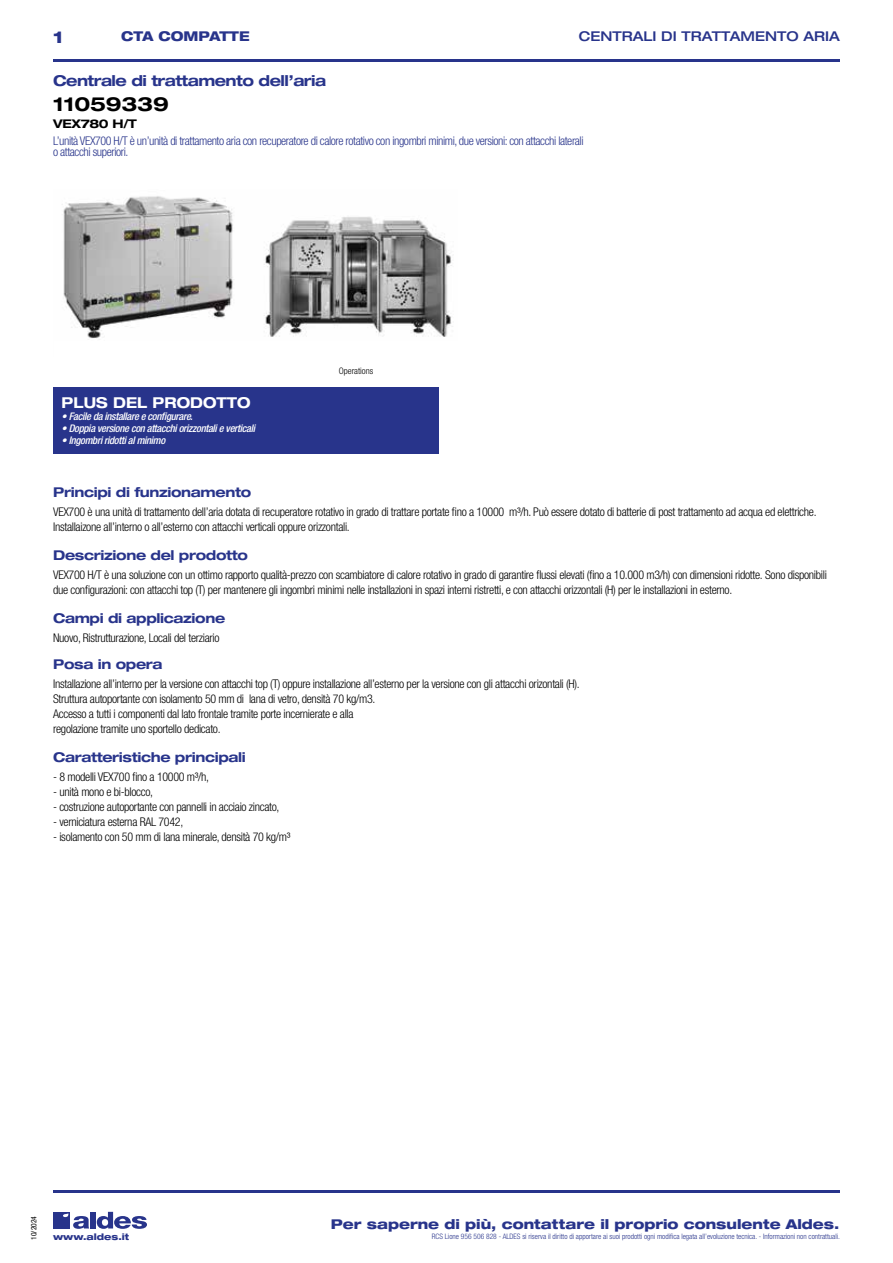
<style>
.page{position:relative;width:893px;height:1263px;background:#fff}
.page>*{position:absolute;margin:0;border:0;box-sizing:border-box;transform-origin:0 0}
.t1{font:700 expanded 19.5px "Helvetica Neue LT Std";letter-spacing:-.01em;color:#000}
.t2{font:800 expanded 16.5px "Helvetica Neue LT Std";color:#28348b}
.t3{font:700 expanded 15px "Helvetica Neue LT Std";letter-spacing:-.035em;color:#28348b}
.t4{font:700 expanded 15px "Helvetica Neue LT Std";color:#fff;scale:.95 1}
.t5{font:700 expanded 13.5px "Helvetica Neue LT Std";letter-spacing:-.025em;color:#28348b}
.t6{font:800 expanded 13.5px "Helvetica Neue LT Std";color:#28348b}
.t7{font:500 expanded 13.5px "Helvetica Neue LT Std";color:#28348b}
.t8{font:800 expanded 13.5px "Helvetica Neue LT Std";color:#28348b;scale:.95 1}
.t9{font:300 condensed 12px/15px "Helvetica Neue LT Std";letter-spacing:-.025em;color:#000}
.t10{font:300 condensed 12px/10.5px "Helvetica Neue LT Std";letter-spacing:-.035em;color:#28348b}
.t11{font:700 expanded 12px "Helvetica Neue LT Std";letter-spacing:-.025em;color:#000}
.t12{font:italic 500 condensed 10.5px "Helvetica Neue LT Std";letter-spacing:-.03em;color:#fff}
.t13{font:800 expanded 9px "Helvetica Neue LT Std";color:#28348b}
.t14{font:300 condensed 9px "Helvetica Neue LT Std";color:#000}
.t15{font:300 condensed 7.5px "Helvetica Neue LT Std";color:#28348b}
.t16{font:condensed 7.5px "Helvetica Neue LT Std";color:#000}
</style>
<div class="page">
<div style="left:53px;top:1212px;width:17px;height:16px;background:#28348b"></div>
<div style="left:90px;top:1212px;width:6px;height:16px;background:#28348b"></div>
<svg style="left:97px;top:1212px;width:50px;height:17px"></svg>
<svg style="left:63px;top:1213px;width:26px;height:16px"></svg>
<hr style="left:53px;top:59px;width:787px;height:2px;background:#28348b">
<div style="left:53px;top:387px;width:386px;height:67px;background:#28348b"></div>
<img style="left:62px;top:196px;width:391px;height:143px">
<hr style="left:53px;top:1190px;width:787px;height:2px;background:#28348b">
<h2 class="t2" style="left:53px;top:26px;width:12px">1</h2>
<p class="t8" style="left:121px;top:28px;width:137px">CTA COMPATTE</p>
<p class="t7" style="left:579px;top:28px;width:263px">CENTRALI DI TRATTAMENTO ARIA</p>
<p class="t3" style="left:53px;top:71px;width:275px">Centrale di trattamento dell’aria</p>
<h1 class="t1" style="left:53px;top:92px;width:117px">11059339</h1>
<p class="t11" style="left:53px;top:116px;width:85px">VEX780 H/T</p>
<p class="t10" style="left:53px;top:136px;width:532px">L’unità VEX700 H/T è un’unità di trattamento aria con recuperatore di calore rotativo con ingombri minimi, due versioni: con attacchi laterali o attacchi superiori.</p>
<p class="t4" style="left:62px;top:393px;width:200px">PLUS DEL PRODOTTO</p>
<p class="t12" style="left:62px;top:410px;width:133px">• Facile da installare e configurare.</p>
<p class="t12" style="left:62px;top:422px;width:195px">• Doppia versione con attacchi orizzontali e verticali</p>
<p class="t12" style="left:62px;top:434px;width:105px">• Ingombri ridotti al minimo</p>
<p class="t5" style="left:53px;top:484px;width:200px">Principi di funzionamento</p>
<p class="t14" style="left:339px;top:366px;width:36px">Operations</p>
<p class="t9" style="left:53px;top:505px;width:765px">VEX700 è una unità di trattamento dell’aria dotata di recuperatore rotativo in grado di trattare portate fino a 10000 m³/h. Può essere dotato di batterie di post trattamento ad acqua ed elettriche.<br>Installaizone all’interno o all’esterno con attacchi verticali oppure orizzontali.</p>
<p class="t9" style="left:53px;top:567px;width:775px">VEX700 H/T è una soluzione con un ottimo rapporto qualità-prezzo con scambiatore di calore rotativo in grado di garantire flussi elevati (fino a 10.000 m3/h) con dimensioni ridotte. Sono disponibili due configurazioni: con attacchi top (T) per mantenere gli ingombri minimi nelle installazioni in spazi interni ristretti, e con attacchi orizzontali (H) per le installazioni in esterno.</p>
<p class="t9" style="left:53px;top:630px;width:168px">Nuovo, Ristrutturazione, Locali del terziario</p>
<p class="t9" style="left:53px;top:676px;width:528px">Installazione all’interno per la versione con attacchi top (T) oppure installazione all’esterno per la versione con gli attacchi orizontali (H).<br>Struttura autoportante con isolamento 50 mm di lana di vetro, densità 70 kg/m3.<br>Accesso a tutti i componenti dal lato frontale tramite porte incernierate e alla<br>regolazione tramite uno sportello dedicato.</p>
<p class="t5" style="left:53px;top:748px;width:194px">Caratteristiche principali</p>
<p class="t9" style="left:53px;top:769px;width:158px">- 8 modelli VEX700 fino a 10000 m³/h,</p>
<p class="t9" style="left:53px;top:784px;width:102px">- unità mono e bi-blocco,</p>
<p class="t9" style="left:53px;top:799px;width:228px">- costruzione autoportante con pannelli in acciaio zincato,</p>
<p class="t9" style="left:53px;top:814px;width:132px">- verniciatura esterna RAL 7042,</p>
<p class="t9" style="left:53px;top:829px;width:239px">- isolamento con 50 mm di lana minerale, densità 70 kg/m³</p>
<p class="t5" style="left:53px;top:547px;width:196px">Descrizione del prodotto</p>
<p class="t5" style="left:53px;top:610px;width:174px">Campi di applicazione</p>
<p class="t5" style="left:53px;top:656px;width:111px">Posa in opera</p>
<p class="t16" style="left:29px;top:1240px;width:25px;rotate:-90deg">10/2024</p>
<p class="t6" style="left:331px;top:1215px;width:510px">Per saperne di più, contattare il proprio consulente Aldes.</p>
<p class="t13" style="left:53px;top:1231px;width:78px">www.aldes.it</p>
<p class="t15" style="left:432px;top:1232px;width:410px">RCS Lione 956 506 828 - ALDES si riserva il diritto di apportare ai suoi prodotti ogni modifica legata all’evoluzione tecnica. - Informazioni non contrattuali.</p>
</div>
